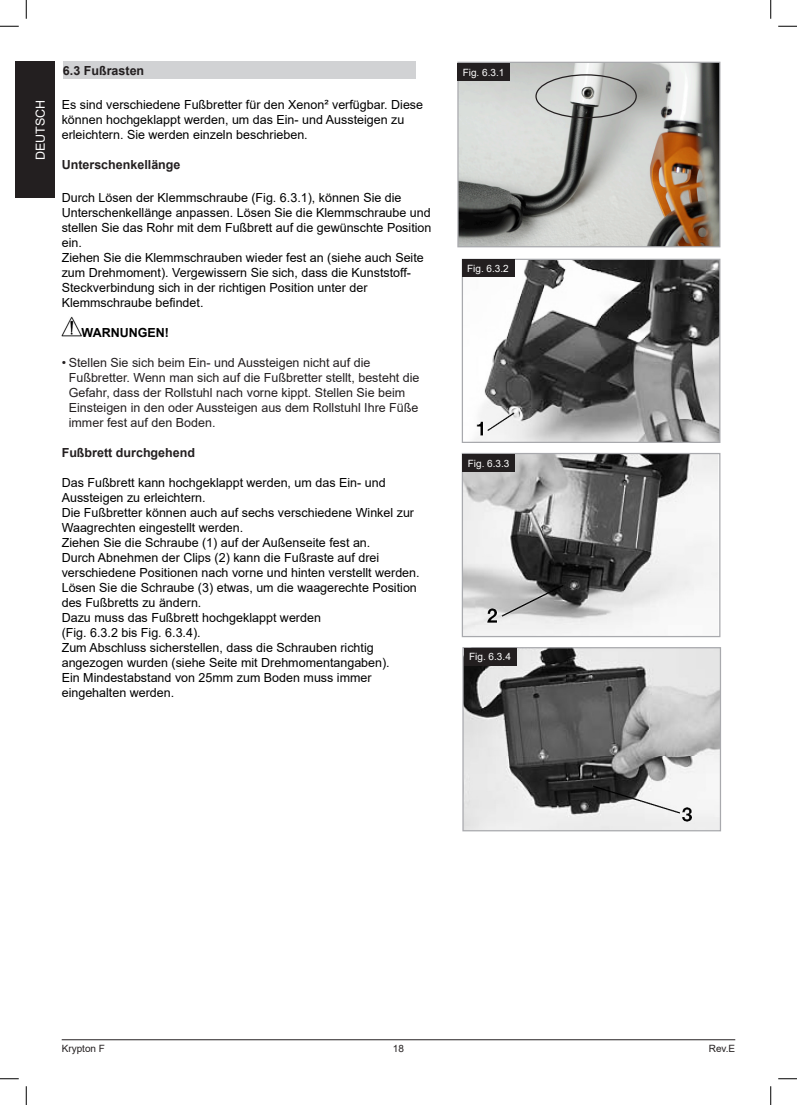
<style>
.page{position:relative;width:797px;height:1105px;background:#fff}
.page>*{position:absolute;margin:0;border:0;box-sizing:border-box;transform-origin:0 0}
.body{font:12.5px/15px "Arial";color:#000}
.t1{font:12.5px/15px "Arial";color:#231f20}
.DE_Sub_Heading_Dummy{font:700 12.5px "Arial";color:#231f20}
.DE_Sub_Heading{font:700 12.5px "Arial";color:#231f20}
.body-2{font:700 12.5px "Arial";color:#000}
.t2{font:12.5px "Arial";color:#fff}
.Bildnummer{font:10px "Arial";color:#fff}
.t3{font:10px "Arial";color:#231f20}
</style>
<div class="page">
<div style="left:16px;top:62px;width:39px;height:136px;background:#231f20"></div>
<hr style="left:62px;top:1039px;width:673px;height:1px;background:#231f20">
<div style="left:63px;top:62px;width:352px;height:17px;background:#d1d2d4"></div>
<img style="left:62px;top:316px;width:20px;height:21px">
<img style="left:459px;top:64px;width:259px;height:181px">
<div style="left:457px;top:62px;width:263px;height:185px;border:1px solid #a8a9ad"></div>
<div style="left:535px;top:74px;width:102px;height:44px;border:1px solid #231f20;border-radius:50%"></div>
<div style="left:457px;top:63px;width:53px;height:18px;background:#231f20"></div>
<img style="left:475px;top:261px;width:243px;height:180px">
<div style="left:462px;top:259px;width:258px;height:184px;border:1px solid #a8a9ad"></div>
<div style="left:462px;top:259px;width:52px;height:18px;background:#231f20"></div>
<img style="left:464px;top:455px;width:254px;height:180px">
<div style="left:462px;top:453px;width:258px;height:184px;border:1px solid #a8a9ad"></div>
<div style="left:462px;top:454px;width:53px;height:18px;background:#231f20"></div>
<img style="left:464px;top:649px;width:255px;height:180px">
<div style="left:462px;top:647px;width:259px;height:184px;border:1px solid #a8a9ad"></div>
<div style="left:464px;top:648px;width:52px;height:17px;background:#231f20"></div>
<svg style="left:0;top:25px;width:19px;height:2px"></svg>
<svg style="left:778px;top:25px;width:19px;height:2px"></svg>
<svg style="left:0;top:1078px;width:19px;height:1px"></svg>
<svg style="left:778px;top:1078px;width:19px;height:1px"></svg>
<svg style="left:25px;top:0;width:2px;height:19px"></svg>
<svg style="left:25px;top:1086px;width:2px;height:19px"></svg>
<svg style="left:770px;top:0;width:1px;height:19px"></svg>
<svg style="left:770px;top:1086px;width:1px;height:19px"></svg>
<p class="t2" style="left:32px;top:160px;width:62px;rotate:-90deg">DEUTSCH</p>
<p class="DE_Sub_Heading" style="left:63px;top:62px;width:83px">6.3 Fußrasten</p>
<p class="body" style="left:62px;top:97px;width:363px">Es sind verschiedene Fußbretter für den Xenon² verfügbar. Diese können hochgeklappt werden, um das Ein- und Aussteigen zu erleichtern. Sie werden einzeln beschrieben.</p>
<p class="DE_Sub_Heading_Dummy" style="left:62px;top:156px;width:120px">Unterschenkellänge</p>
<p class="body" style="left:62px;top:190px;width:371px">Durch Lösen der Klemmschraube (Fig. 6.3.1), können Sie die Unterschenkellänge anpassen. Lösen Sie die Klemmschraube und stellen Sie das Rohr mit dem Fußbrett auf die gewünschte Position ein.</p>
<p class="body" style="left:62px;top:250px;width:363px">Ziehen Sie die Klemmschrauben wieder fest an (siehe auch Seite zum Drehmoment). Vergewissern Sie sich, dass die Kunststoff-Steckverbindung sich in der richtigen Position unter der Klemmschraube befindet.</p>
<p class="body-2" style="left:82px;top:324px;width:89px">WARNUNGEN!</p>
<p class="t1" style="left:69px;top:355px;width:352px;text-indent:-7px">• Stellen Sie sich beim Ein- und Aussteigen nicht auf die Fußbretter. Wenn man sich auf die Fußbretter stellt, besteht die Gefahr, dass der Rollstuhl nach vorne kippt. Stellen Sie beim Einsteigen in den oder Aussteigen aus dem Rollstuhl Ihre Füße immer fest auf den Boden.</p>
<p class="DE_Sub_Heading_Dummy" style="left:62px;top:444px;width:135px">Fußbrett durchgehend</p>
<p class="body" style="left:62px;top:475px;width:325px">Das Fußbrett kann hochgeklappt werden, um das Ein- und<br>Aussteigen zu erleichtern.</p>
<p class="body" style="left:62px;top:505px;width:354px">Die Fußbretter können auch auf sechs verschiedene Winkel zur<br>Waagrechten eingestellt werden.</p>
<p class="body" style="left:62px;top:535px;width:310px">Ziehen Sie die Schraube (1) auf der Außenseite fest an.</p>
<p class="body" style="left:62px;top:550px;width:359px">Durch Abnehmen der Clips (2) kann die Fußraste auf drei verschiedene Positionen nach vorne und hinten verstellt werden.<br>Lösen Sie die Schraube (3) etwas, um die waagerechte Position des Fußbretts zu ändern.</p>
<p class="body" style="left:62px;top:610px;width:261px">Dazu muss das Fußbrett hochgeklappt werden</p>
<p class="body" style="left:62px;top:625px;width:140px">(Fig. 6.3.2 bis Fig. 6.3.4).</p>
<p class="body" style="left:62px;top:640px;width:329px">Zum Abschluss sicherstellen, dass die Schrauben richtig angezogen wurden (siehe Seite mit Drehmomentangaben).</p>
<p class="body" style="left:62px;top:670px;width:311px">Ein Mindestabstand von 25mm zum Boden muss immer eingehalten werden.</p>
<p class="Bildnummer" style="left:462px;top:65px;width:43px">Fig. 6.3.1</p>
<p class="Bildnummer" style="left:467px;top:261px;width:43px">Fig. 6.3.2</p>
<p class="Bildnummer" style="left:468px;top:456px;width:43px">Fig. 6.3.3</p>
<p class="Bildnummer" style="left:469px;top:650px;width:43px">Fig. 6.3.4</p>
<p class="t3" style="left:62px;top:1042px;width:45px">Krypton F</p>
<p class="t3" style="left:393px;top:1042px;width:13px">18</p>
<p class="t3" style="left:708px;top:1042px;width:28px">Rev.E</p>
</div>
